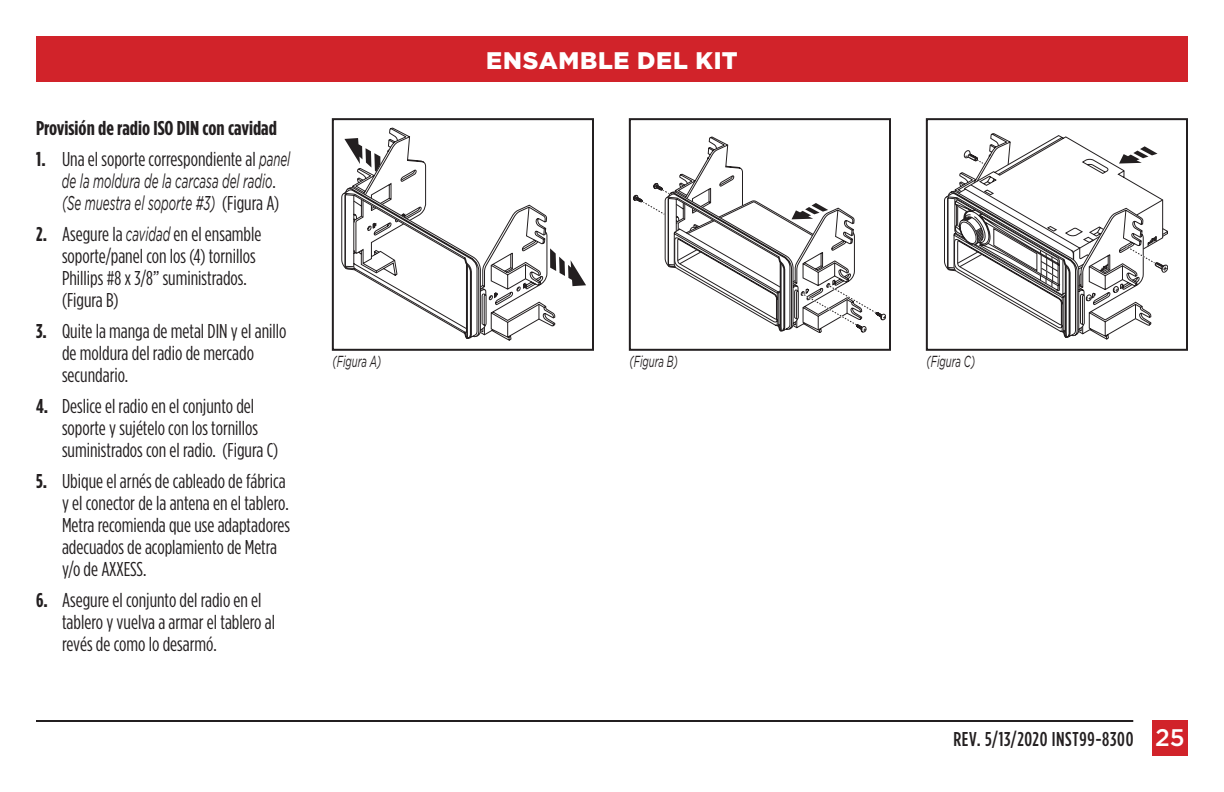
<style>
.page{position:relative;width:1224px;height:792px;background:#fff}
.page>*{position:absolute;margin:0;border:0;box-sizing:border-box;transform-origin:0 0}
.t1{font:900 24px "Gotham";letter-spacing:.03em;color:#fff}
.t2{font:20px/22px "Gotham Condensed";color:#231f20}
.t3{font:italic 20px/22px "Gotham";color:#231f20;scale:.58 1}
.t4{font:700 20px "Gotham Condensed";color:#231f20;scale:1.07 1}
.t5{font:500 20px "Gotham Condensed";letter-spacing:.035em;color:#231f20}
.t6{font:italic 16px "Gotham";color:#231f20;scale:.6 1}
.s1{font-weight:700}
.s2{font-family:"Gotham";font-style:italic}
.s3{font-family:"Gotham Condensed";font-style:normal}
.s4{font-family:"Gotham";font-size:24px;color:#fff}
</style>
<div class="page">
<div style="left:36px;top:36px;width:1152px;height:45px;background:#d1232a"></div>
<hr style="left:36px;top:720px;width:1097px;height:2px;background:#231f20">
<div style="left:1152px;top:720px;width:36px;height:36px;background:#d1232a"></div>
<svg style="left:944px;top:135px;width:224px;height:204px"></svg>
<div style="left:926px;top:118px;width:262px;height:233px;border:2px solid #231f20"></div>
<svg style="left:633px;top:137px;width:253px;height:196px"></svg>
<div style="left:629px;top:118px;width:262px;height:233px;border:2px solid #231f20"></div>
<svg style="left:342px;top:138px;width:244px;height:202px"></svg>
<div style="left:332px;top:118px;width:262px;height:233px;border:2px solid #231f20"></div>
<p class="t4" style="left:36px;top:117px;width:227px">Provisión de radio ISO DIN con cavidad</p>
<p class="t2" style="left:36px;top:148px;width:256px"><span class="s1">1.</span> Una el soporte correspondiente al <span class="s2">panel</span></p>
<p class="t3" style="left:62px;top:170px;width:376px">de la moldura de la carcasa del radio<span class="s3">. </span>(Se muestra el soporte #3) <span class="s3">(Figura A)</span></p>
<p class="t2" style="left:62px;top:223px;width:201px;text-indent:-26px"><span class="s1">2.</span> Asegure la <span class="s2">cavidad</span> en el ensamble soporte/panel con los (4) tornillos<br>Phillips #8 x 3/8” suministrados. (Figura B)</p>
<p class="t2" style="left:62px;top:320px;width:226px;text-indent:-26px"><span class="s1">3.</span> Quite la manga de metal DIN y el anillo de moldura del radio de mercado secundario.</p>
<p class="t2" style="left:62px;top:395px;width:218px;text-indent:-26px"><span class="s1">4.</span> Deslice el radio en el conjunto del soporte y sujételo con los tornillos suministrados con el radio. (Figura C)</p>
<p class="t2" style="left:62px;top:470px;width:230px;text-indent:-26px"><span class="s1">5.</span> Ubique el arnés de cableado de fábrica y el conector de la antena en el tablero.<br>Metra recomienda que use adaptadores adecuados de acoplamiento de Metra y/o de AXXESS.</p>
<p class="t2" style="left:62px;top:589px;width:215px;text-indent:-26px"><span class="s1">6.</span> Asegure el conjunto del radio en el tablero y vuelva a armar el tablero al revés de como lo desarmó.</p>
<p class="t1" style="left:486px;top:46px;width:253px">ENSAMBLE DEL KIT</p>
<p class="t6" style="left:333px;top:353px;width:83px">(Figura A)</p>
<p class="t6" style="left:630px;top:353px;width:82px">(Figura B)</p>
<p class="t6" style="left:927px;top:353px;width:82px">(Figura C)</p>
<p class="t5" style="left:953px;top:728px;width:233px">REV. 5/13/2020 INST99-8300 <span class="s4">25</span></p>
</div>
